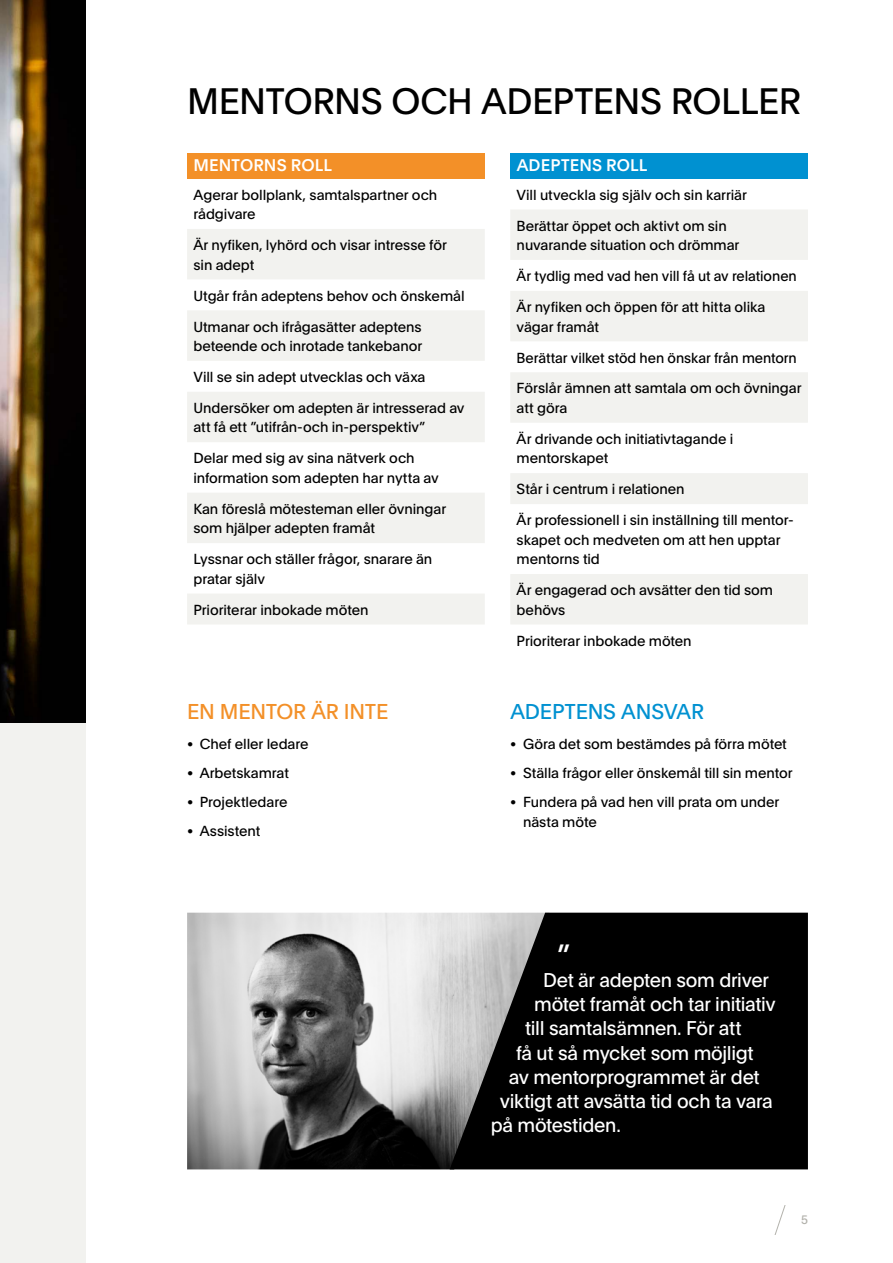
<style>
.page{position:relative;width:893px;height:1263px;background:#fff}
.page>*{position:absolute;margin:0;border:0;box-sizing:border-box;transform-origin:0 0}
.t1{font:36px "Plain";letter-spacing:-.01em;color:#000}
.t2{font:31.5px "Plain";color:#fff}
.t3{font:21px "Plain";letter-spacing:-.015em;color:#f39028}
.t4{font:21px "Plain";letter-spacing:-.005em;color:#0091d1}
.t5{font:19.5px "Plain";letter-spacing:-.015em;color:#fff}
.t6{font:500 16.5px "Plain";letter-spacing:.005em;color:#fff}
.t7{font:14.25px/30.9px "Plain";letter-spacing:-.005em;color:#000}
.t8{font:12px "Plain";color:#b3b2ac}
</style>
<div class="page">
<div style="left:0;top:721px;width:85px;height:542px;background:#f2f2ef"></div>
<img style="left:0;top:0;width:85px;height:722px">
<div style="left:187px;top:153px;width:298px;height:25px;background:#f39028"></div>
<svg style="left:187px;top:229px;width:298px;height:395px;fill:#f2f2ef"></svg>
<div style="left:510px;top:153px;width:298px;height:25px;background:#0091d1"></div>
<svg style="left:510px;top:210px;width:298px;height:414px;fill:#f2f2ef"></svg>
<img style="left:187px;top:913px;width:263px;height:256px">
<svg style="left:450px;top:913px;width:358px;height:256px;background:#191919"></svg>
<svg style="left:775px;top:1206px;width:10px;height:28px"></svg>
<h1 class="t1" style="left:187px;top:75px;width:615px">MENTORNS OCH ADEPTENS ROLLER</h1>
<p class="t6" style="left:193px;top:154px;width:140px">MENTORNS ROLL</p>
<p class="t7" style="left:193px;top:184px;width:245px;line-height:19.5px">Agerar bollplank, samtalspartner och rådgivare</p>
<p class="t7" style="left:193px;top:235px;width:255px;line-height:19.5px">Är nyfiken, lyhörd och visar intresse för sin adept</p>
<p class="t7" style="left:193px;top:279px;width:273px">Utgår från adeptens behov och önskemål<br>Utmanar och ifrågasätter adeptens</p>
<p class="t7" style="left:193px;top:330px;width:273px">beteende och inrotade tankebanor<br>Vill se sin adept utvecklas och växa<br>Undersöker om adepten är intresserad av</p>
<p class="t7" style="left:193px;top:411px;width:233px">att få ett ”utifrån-och in-perspektiv”<br>Delar med sig av sina nätverk och</p>
<p class="t7" style="left:193px;top:462px;width:254px">information som adepten har nytta av<br>Kan föreslå mötesteman eller övningar</p>
<p class="t7" style="left:193px;top:512px;width:240px">som hjälper adepten framåt<br>Lyssnar och ställer frågor, snarare än</p>
<p class="t7" style="left:193px;top:562px;width:176px">pratar själv<br>Prioriterar inbokade möten</p>
<h3 class="t3" style="left:187px;top:696px;width:203px">EN MENTOR ÄR INTE</h3>
<p class="t7" style="left:187px;top:727px;width:123px">• Chef eller ledare</p>
<p class="t7" style="left:187px;top:756px;width:103px">• Arbetskamrat</p>
<p class="t7" style="left:187px;top:786px;width:102px">• Projektledare</p>
<p class="t7" style="left:187px;top:815px;width:75px">• Assistent</p>
<p class="t6" style="left:517px;top:154px;width:132px">ADEPTENS ROLL</p>
<p class="t7" style="left:517px;top:178px;width:232px">Vill utveckla sig själv och sin karriär<br>Berättar öppet och aktivt om sin</p>
<p class="t7" style="left:517px;top:229px;width:282px">nuvarande situation och drömmar<br>Är tydlig med vad hen vill få ut av relationen<br>Är nyfiken och öppen för att hitta olika</p>
<p class="t7" style="left:517px;top:310px;width:286px">vägar framåt<br>Berättar vilket stöd hen önskar från mentorn<br>Förslår ämnen att samtala om och övningar</p>
<p class="t7" style="left:517px;top:392px;width:218px">att göra<br>Är drivande och initiativtagande i</p>
<p class="t7" style="left:517px;top:442px;width:279px">mentorskapet<br>Står i centrum i relationen<br>Är professionell i sin inställning till mentor-</p>
<p class="t7" style="left:517px;top:529px;width:265px;line-height:19.5px">skapet och medveten om att hen upptar mentorns tid</p>
<p class="t7" style="left:517px;top:580px;width:258px;line-height:19.5px">Är engagerad och avsätter den tid som behövs</p>
<p class="t7" style="left:517px;top:624px;width:176px">Prioriterar inbokade möten</p>
<h3 class="t4" style="left:510px;top:696px;width:195px">ADEPTENS ANSVAR</h3>
<p class="t7" style="left:510px;top:727px;width:278px">• Göra det som bestämdes på förra mötet</p>
<p class="t7" style="left:510px;top:756px;width:284px">• Ställa frågor eller önskemål till sin mentor</p>
<p class="t7" style="left:523px;top:791px;width:258px;line-height:19.5px;text-indent:-13px">• Fundera på vad hen vill prata om under nästa möte</p>
<h2 class="t2" style="left:557px;top:933px;width:15px">”</h2>
<h3 class="t5" style="left:543px;top:966px;width:227px">Det är adepten som driver</h3>
<h3 class="t5" style="left:534px;top:990px;width:243px">mötet framåt och tar initiativ</h3>
<h3 class="t5" style="left:525px;top:1014px;width:218px">till samtalsämnen. För att</h3>
<h3 class="t5" style="left:516px;top:1038px;width:239px">få ut så mycket som möjligt</h3>
<h3 class="t5" style="left:509px;top:1062px;width:252px">av mentorprogrammet är det</h3>
<h3 class="t5" style="left:500px;top:1086px;width:275px">viktigt att avsätta tid och ta vara</h3>
<h3 class="t5" style="left:491px;top:1110px;width:132px">på mötestiden.</h3>
<p class="t8" style="left:801px;top:1211px;width:8px">5</p>
</div>
